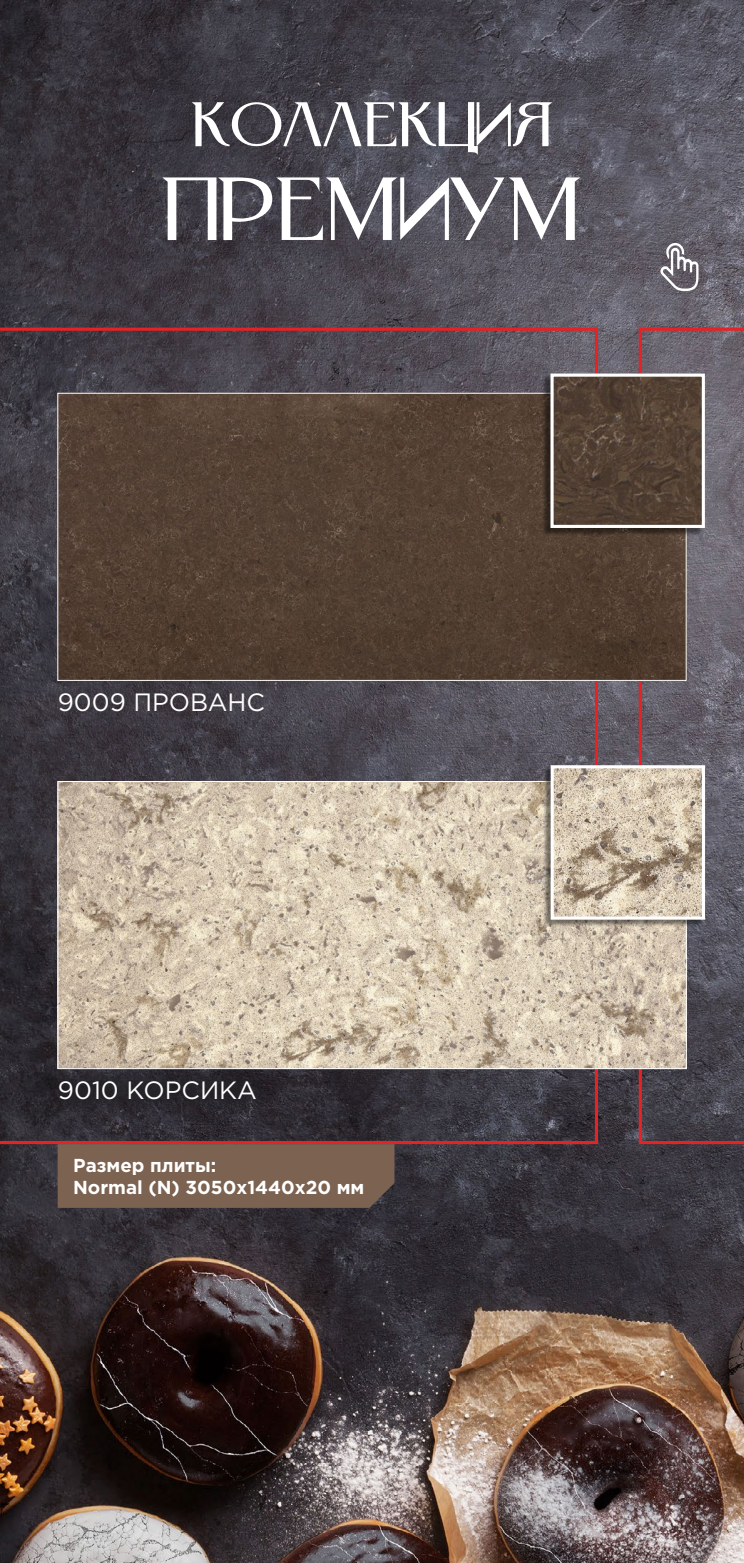
<style>
.page{position:relative;width:744px;height:1563px;background:#fff}
.page>*{position:absolute;margin:0;border:0;box-sizing:border-box;transform-origin:0 0}
.t1{font:78.12px "Rebel Redux";color:#fff}
.t2{font:54.88px "Rebel Redux";color:#fff}
.t3{font:25px "Gotham Pro";color:#fff}
.t4{font:700 18.75px/22.5px "Gotham Pro";color:#fff}
</style>
<div class="page">
<img style="left:0;top:0;width:744px;height:1562px">
<svg style="left:639px;top:328px;width:105px;height:816px;background:#6b626b"></svg>
<svg style="left:0;top:328px;width:598px;height:816px;background:#494148"></svg>
<svg style="left:660px;top:243px;width:38px;height:48px"></svg>
<img style="left:59px;top:395px;width:625px;height:283px">
<div style="left:542px;top:374px;width:161px;height:162px;background:#000;opacity:.47"></div>
<img style="left:554px;top:377px;width:147px;height:147px">
<div style="left:550px;top:373px;width:155px;height:155px;border:3px solid #fff"></div>
<img style="left:60px;top:783px;width:624px;height:284px">
<svg style="left:43px;top:1064px;width:230px;height:53px;background:#383438"></svg>
<div style="left:542px;top:766px;width:161px;height:161px;background:#000;opacity:.47"></div>
<img style="left:554px;top:769px;width:147px;height:146px">
<div style="left:550px;top:765px;width:155px;height:154px;border:3px solid #fff"></div>
<div style="left:58px;top:1144px;width:336px;height:64px;background:#7c6251"></div>
<h2 class="t2" style="left:191px;top:92px;width:364px">КОЛЛЕКЦИЯ</h2>
<h1 class="t1" style="left:162px;top:162px;width:421px">ПРЕМИУМ</h1>
<h3 class="t3" style="left:58px;top:688px;width:209px">9009 ПРОВАНС</h3>
<h3 class="t3" style="left:58px;top:1076px;width:200px">9010 КОРСИКА</h3>
<p class="t4" style="left:73px;top:1153px;width:293px">Размер плиты:<br>Normal (N) 3050х1440х20 мм</p>
</div>
